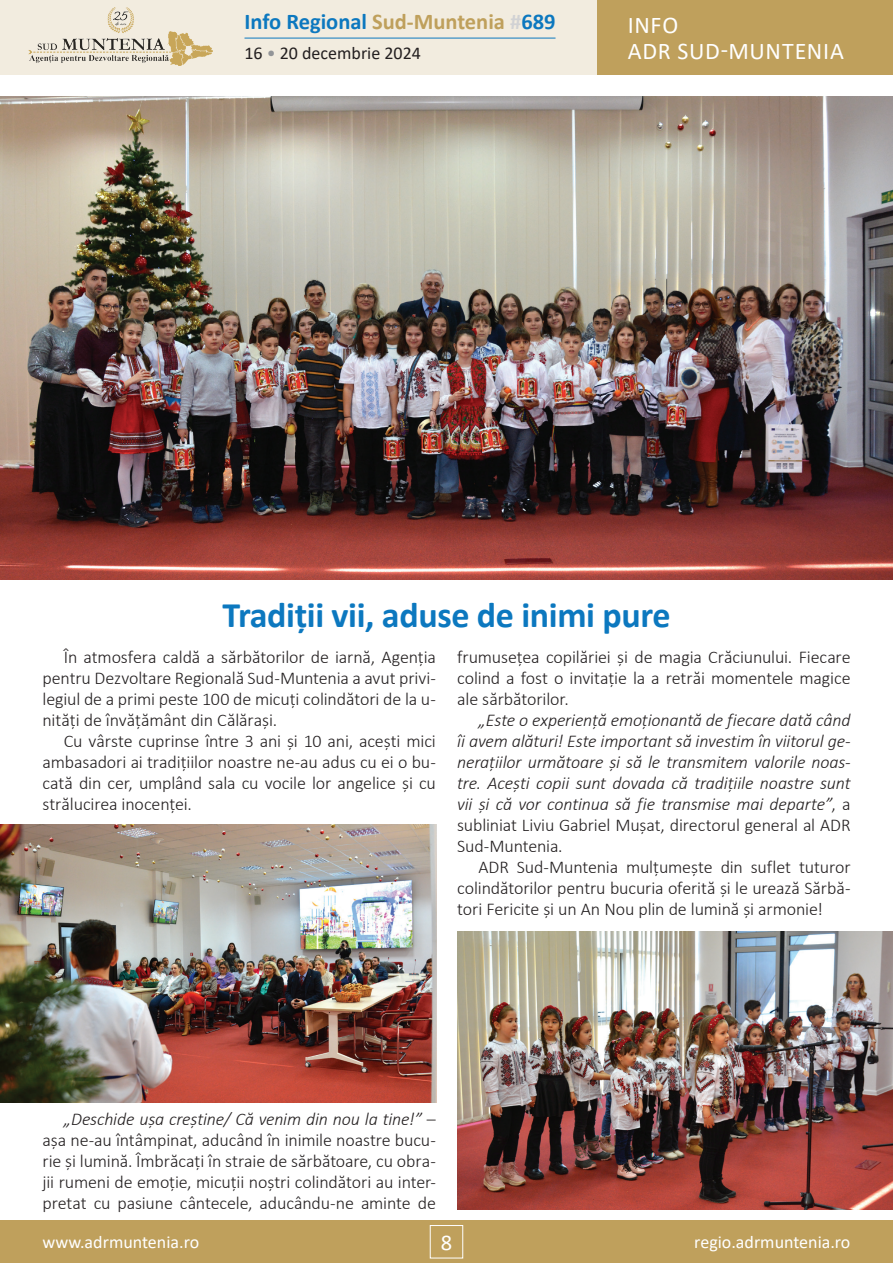
<style>
.page{position:relative;width:893px;height:1263px;background:#fff}
.page>*{position:absolute;margin:0;border:0;box-sizing:border-box;transform-origin:0 0}
.t1{font:700 36px "Calibri";letter-spacing:-.01em;color:#0c78bf}
.t2{font:24px/25.5px "Calibri";letter-spacing:.03em;color:#fff}
.t3{font:700 22.5px "Calibri";color:#0c78bf}
.t4{font:22.5px "Calibri";color:#fff}
.t5{font:300 18px/21px "Calibri";letter-spacing:-.01em;color:#231f20;text-align:justify}
.t6{font:italic 300 18px/21px "Calibri";letter-spacing:-.01em;color:#231f20;text-align:justify}
.t7{font:18px "Calibri";color:#fff}
.t8{font:18px "Calibri";color:#231f20}
.s1{color:#bfa05c}
.s2{color:#d1d2d4}
.s3{color:#939598}
.s4{font-style:normal}
.s5{font-style:italic}
</style>
<div class="page">
<div style="left:0;top:1220px;width:893px;height:43px;background:#bfa05c"></div>
<div style="left:430px;top:1225px;width:33px;height:33px;border:1px solid #fff"></div>
<div style="left:0;top:0;width:893px;height:75px;background:#f2ecdf"></div>
<div style="left:597px;top:0;width:296px;height:75px;background:#bfa05c"></div>
<hr style="left:244px;top:38px;width:311px;height:1px;background:#0c78bf">
<img style="left:28px;top:7px;width:185px;height:59px">
<img style="left:0;top:96px;width:893px;height:483px">
<img style="left:0;top:825px;width:436px;height:277px">
<img style="left:457px;top:932px;width:436px;height:277px">
<p class="t3" style="left:244px;top:6px;width:313px">Info Regional <span class="s1">Sud-Muntenia</span> <span class="s2">#</span>689</p>
<p class="t8" style="left:244px;top:41px;width:178px">16 <span class="s3">•</span> 20 decembrie 2024</p>
<h2 class="t2" style="left:628px;top:12px;width:218px">INFO<br>ADR SUD-MUNTENIA</h2>
<h1 class="t1" style="left:223px;top:589px;width:450px">Tradiții vii, aduse de inimi pure</h1>
<p class="t5" style="left:43px;top:646px;width:395px;text-indent:21px">În atmosfera caldă a sărbătorilor de iarnă, Agenția pentru Dezvoltare Regională Sud-Muntenia a avut privi&shy;legiul de a primi peste 100 de micuți colindători de la u&shy;nități de învățământ din Călărași.</p>
<p class="t5" style="left:43px;top:730px;width:395px;text-indent:21px">Cu vârste cuprinse între 3 ani și 10 ani, acești mici ambasadori ai tradițiilor noastre ne-au adus cu ei o bu&shy;cată din cer, umplând sala cu vocile lor angelice și cu strălucirea inocenței.</p>
<p class="t5" style="left:457px;top:646px;width:395px">frumusețea copilăriei și de magia Crăciunului. Fiecare colind a fost o invitație la a retrăi momentele magice ale sărbătorilor.</p>
<p class="t6" style="left:457px;top:709px;width:395px;text-indent:21px">„Este o experiență emoționantă de fiecare dată când îi avem alături! Este important să investim în viitorul ge&shy;nerațiilor următoare și să le transmitem valorile noas&shy;tre. Acești copii sunt dovada că tradițiile noastre sunt vii și că vor continua să fie transmise mai departe”<span class="s4">, a subliniat Liviu Gabriel Mușat, directorul general al ADR Sud-Muntenia.</span></p>
<p class="t5" style="left:457px;top:856px;width:395px;text-indent:21px">ADR Sud-Muntenia mulțumește din suflet tuturor colindătorilor pentru bucuria oferită și le urează Sărbă&shy;tori Fericite și un An Nou plin de lumină și armonie!</p>
<p class="t5" style="left:43px;top:1108px;width:395px;text-indent:21px"><span class="s5">„Deschide ușa creştine/ Că venim din nou la tine!”</span> – așa ne-au întâmpinat, aducând în inimile noastre bucu&shy;rie și lumină. Îmbrăcați în straie de sărbătoare, cu obra&shy;jii rumeni de emoție, micuții noștri colindători au inter&shy;pretat cu pasiune cântecele, aducându-ne aminte de</p>
<p class="t7" style="left:43px;top:1230px;width:158px">www.adrmuntenia.ro</p>
<p class="t4" style="left:441px;top:1226px;width:13px">8</p>
<p class="t7" style="left:694px;top:1230px;width:158px">regio.adrmuntenia.ro</p>
</div>
